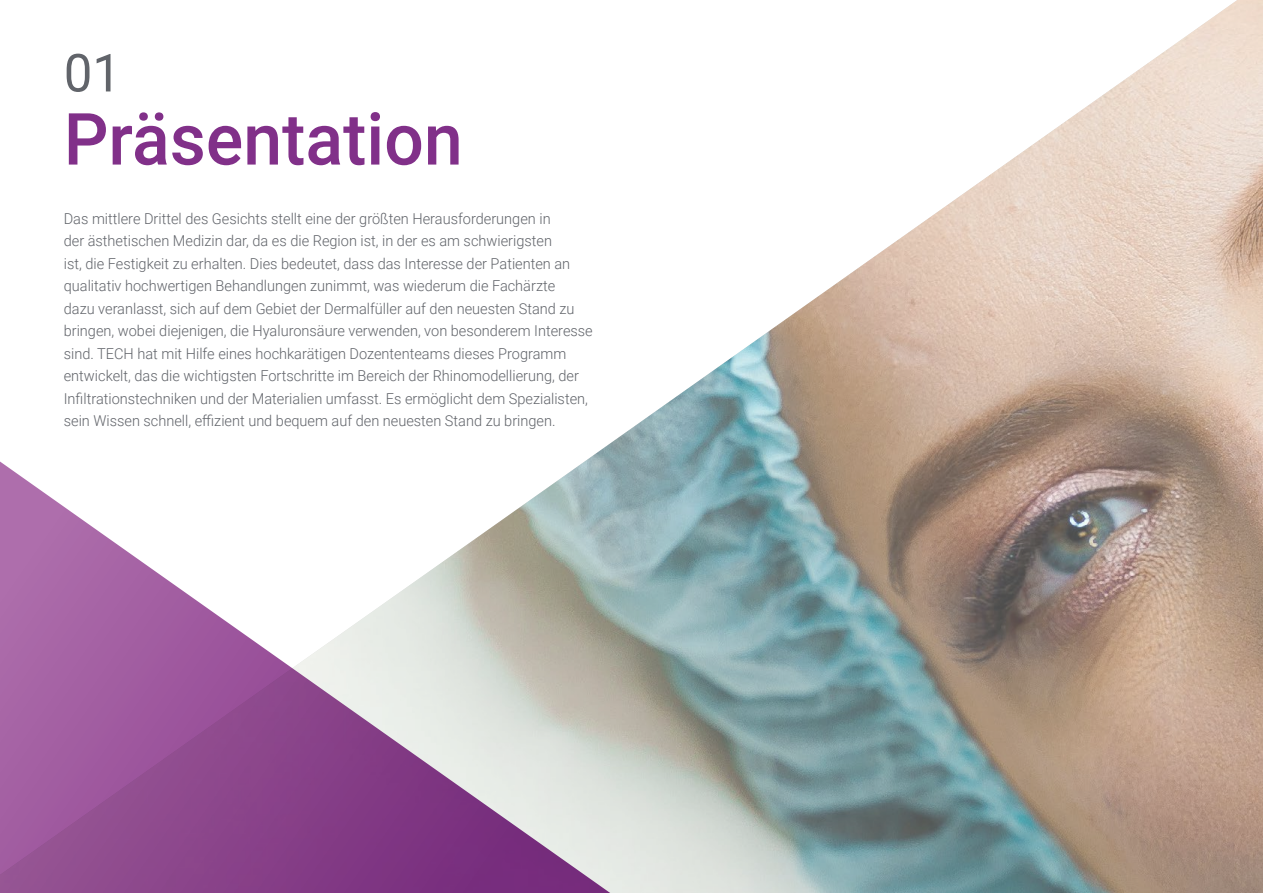
<style>
.page{position:relative;width:1263px;height:893px;background:#fff}
.page>*{position:absolute;margin:0;border:0;box-sizing:border-box;transform-origin:0 0}
.t1{font:500 72px "Roboto";color:#813089}
.t2{font:52.5px "Roboto";color:#61646a}
.t3{font:300 15px/22.5px "Roboto";color:#61646a}
</style>
<div class="page">
<img style="left:607px;top:0;width:656px;height:893px">
<svg style="left:0;top:446px;width:640px;height:447px"></svg>
<h2 class="t2" style="left:64px;top:36px;width:59px">01</h2>
<h1 class="t1" style="left:64px;top:89px;width:400px">Präsentation</h1>
<p class="t3" style="left:64px;top:207px;width:530px">Das mittlere Drittel des Gesichts stellt eine der größten Herausforderungen in<br>der ästhetischen Medizin dar, da es die Region ist, in der es am schwierigsten<br>ist, die Festigkeit zu erhalten. Dies bedeutet, dass das Interesse der Patienten an qualitativ hochwertigen Behandlungen zunimmt, was wiederum die Fachärzte<br>dazu veranlasst, sich auf dem Gebiet der Dermalfüller auf den neuesten Stand zu bringen, wobei diejenigen, die Hyaluronsäure verwenden, von besonderem Interesse sind. TECH hat mit Hilfe eines hochkarätigen Dozententeams dieses Programm entwickelt, das die wichtigsten Fortschritte im Bereich der Rhinomodellierung, der Infiltrationstechniken und der Materialien umfasst. Es ermöglicht dem Spezialisten, sein Wissen schnell, effizient und bequem auf den neuesten Stand zu bringen.</p>
</div>
